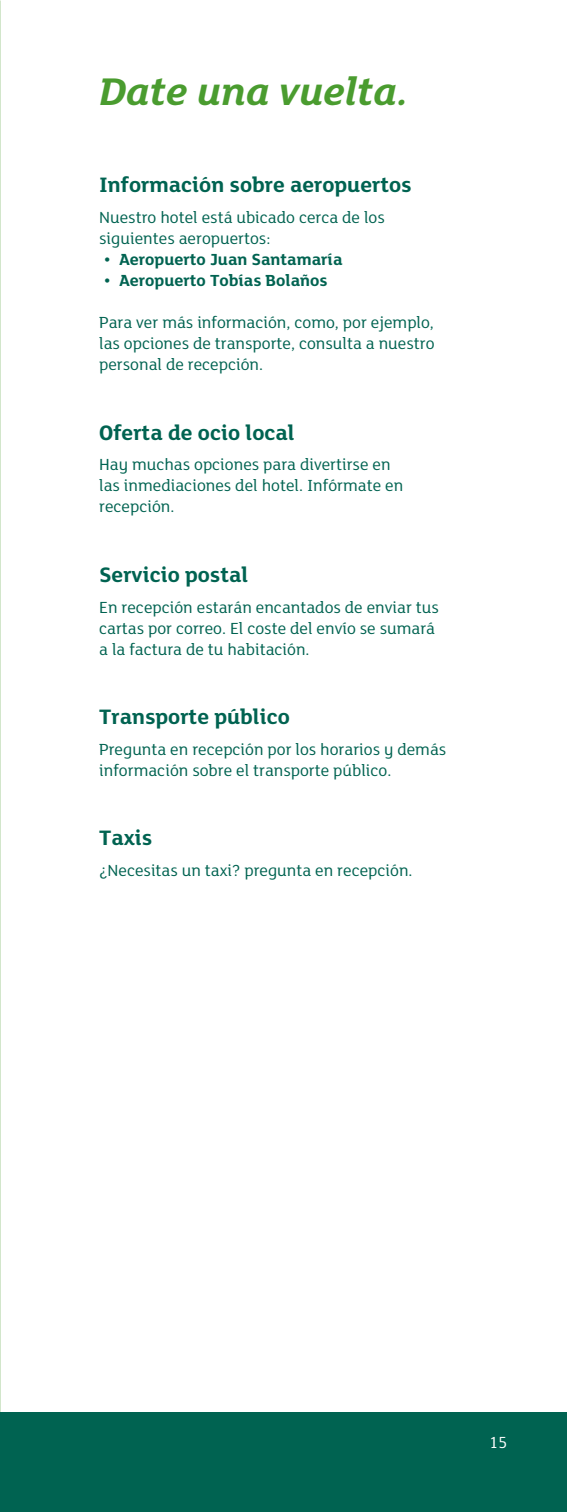
<style>
.page{position:relative;width:567px;height:1512px;background:#fff}
.page>*{position:absolute;margin:0;border:0;box-sizing:border-box;transform-origin:0 0}
.t1{font:42px "FS Lola Bold Italic Regular";color:#4a9c2f}
.t2{font:22.75px "FS Lola Bold Regular";color:#006351}
.t3{font:17.5px/21px "FS Lola Regular";color:#006351}
.t4{font:17.5px "FS Lola Bold Regular";color:#006351}
.t5{font:17.5px "FS Lola Regular";color:#fff}
</style>
<div class="page">
<div style="left:0;top:1413px;width:567px;height:99px;background:#006351"></div>
<h1 class="t1" style="left:99px;top:69px;width:311px">Date una vuelta.</h1>
<h2 class="t2" style="left:99px;top:173px;width:314px">Información sobre aeropuertos</h2>
<p class="t3" style="left:99px;top:208px;width:287px">Nuestro hotel está ubicado cerca de los siguientes aeropuertos:</p>
<p class="t4" style="left:104px;top:250px;width:240px">• Aeropuerto Juan Santamaría</p>
<p class="t4" style="left:104px;top:271px;width:225px">• Aeropuerto Tobías Bolaños</p>
<p class="t3" style="left:99px;top:313px;width:337px;text-align:justify">Para ver más información, como, por ejemplo, las opciones de transporte, consulta a nuestro personal de recepción.</p>
<h2 class="t2" style="left:99px;top:420px;width:197px">Oferta de ocio local</h2>
<p class="t3" style="left:99px;top:455px;width:306px">Hay muchas opciones para divertirse en las inmediaciones del hotel. Infórmate en recepción.</p>
<h2 class="t2" style="left:99px;top:562px;width:151px">Servicio postal</h2>
<p class="t3" style="left:99px;top:597px;width:341px">En recepción estarán encantados de enviar tus cartas por correo. El coste del envío se sumará a la factura de tu habitación.</p>
<h2 class="t2" style="left:99px;top:704px;width:192px">Transporte público</h2>
<p class="t3" style="left:99px;top:739px;width:349px">Pregunta en recepción por los horarios y demás información sobre el transporte público.</p>
<h2 class="t2" style="left:99px;top:826px;width:55px">Taxis</h2>
<p class="t3" style="left:99px;top:860px;width:315px">¿Necesitas un taxi? pregunta en recepción.</p>
<p class="t5" style="left:489px;top:1434px;width:20px">15</p>
</div>
